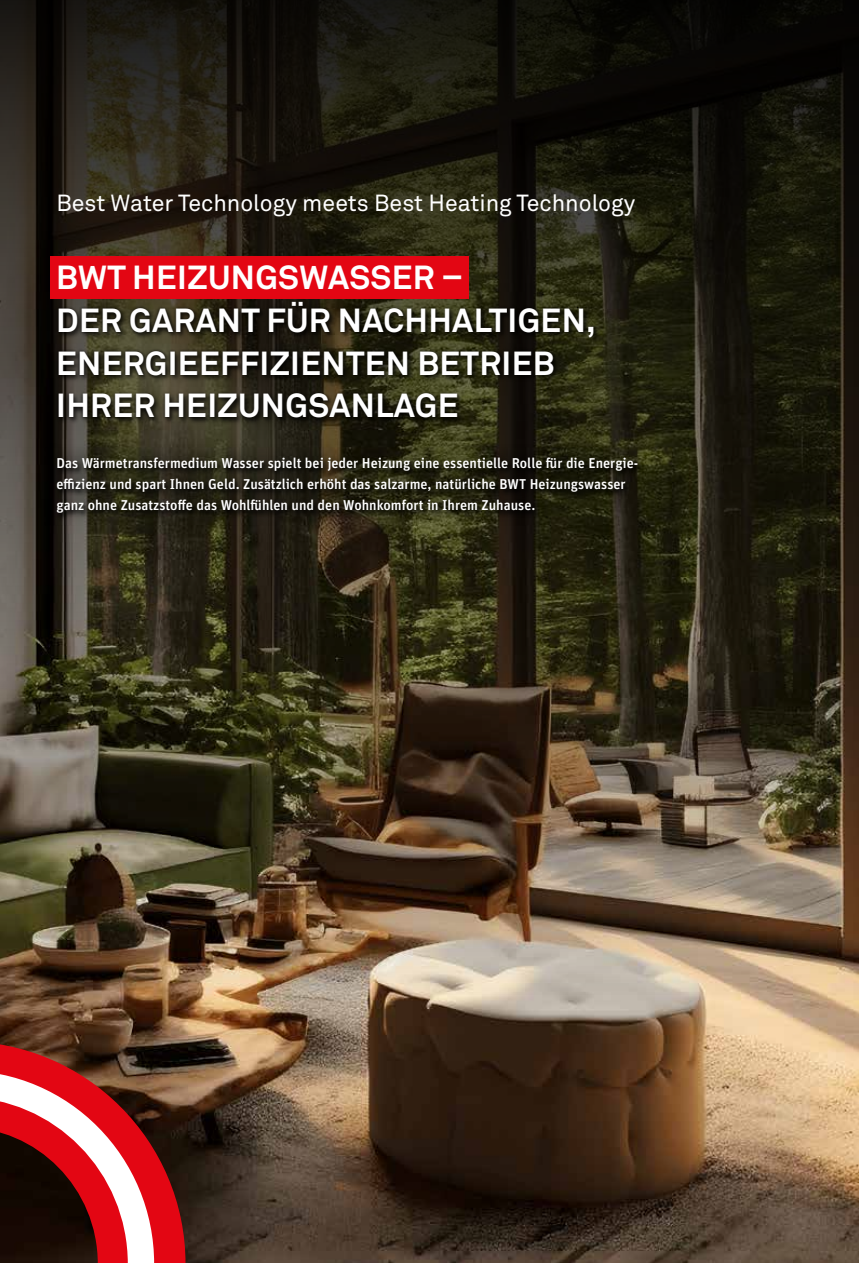
<style>
.page{position:relative;width:859px;height:1263px;background:#fff}
.page>*{position:absolute;margin:0;border:0;box-sizing:border-box;transform-origin:0 0}
.t1{font:700 33px/42.6px "Akkurat Pro";letter-spacing:.01em;color:#fff}
.t2{font:23.1px "Akkurat Pro";color:#fff}
.t3{font:500 14.25px/21px "Unit OT";color:#fff}
</style>
<div class="page">
<img style="left:0;top:994px;width:859px;height:269px">
<svg style="left:0;top:1041px;width:186px;height:222px"></svg>
<img style="left:0;top:0;width:859px;height:994px">
<div style="left:50px;top:256px;width:419px;height:42px;background:#e30613"></div>
<div style="left:58px;top:300px;width:543px;height:125px;background:#000;opacity:.75"></div>
<div style="left:55px;top:298px;width:542px;height:123px;background:#000;opacity:.75"></div>
<svg style="left:42px;top:443px;width:609px;height:85px;background:#232112"></svg>
<h2 class="t2" style="left:56px;top:190px;width:581px">Best Water Technology meets Best Heating Technology</h2>
<h1 class="t1" style="left:56px;top:256px;width:541px">BWT HEIZUNGSWASSER –<br>DER GARANT FÜR NACHHALTIGEN,<br>ENERGIEEFFIZIENTEN BETRIEB<br>IHRER HEIZUNGSANLAGE</h1>
<p class="t3" style="left:56px;top:453px;width:583px">Das Wärmetransfermedium Wasser spielt bei jeder Heizung eine essentielle Rolle für die Energie&shy;effizienz und spart Ihnen Geld. Zusätzlich erhöht das salzarme, natürliche BWT Heizungswasser ganz ohne Zusatzstoffe das Wohlfühlen und den Wohnkomfort in Ihrem Zuhause.</p>
</div>
